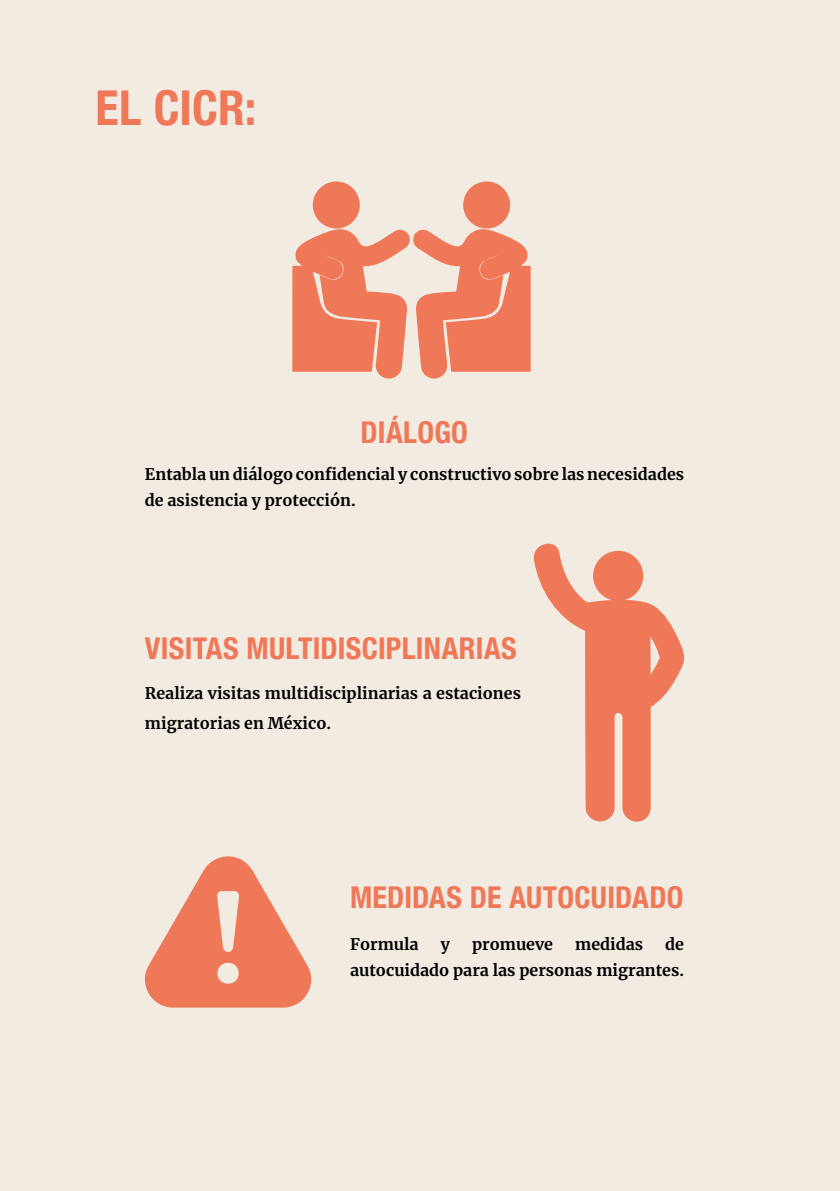
<style>
.page{position:relative;width:840px;height:1191px;background:#fff}
.page>*{position:absolute;margin:0;border:0;box-sizing:border-box;transform-origin:0 0}
.t1{font:700 condensed 48px "Helvetica Neue LT Com";letter-spacing:.005em;color:#ef7858}
.t2{font:700 condensed 30px "Helvetica Neue LT Com";letter-spacing:.005em;color:#ef7858}
.t3{font:700 16px/26px "Merriweather";color:#000}
</style>
<div class="page">
<div style="left:0;top:0;width:839px;height:1191px;background:#f2ebe2"></div>
<div style="left:313px;top:182px;width:45px;height:45px;background:#ef7858;border-radius:50%"></div>
<div style="left:312px;top:181px;width:47px;height:47px;border:2px solid #ef7858;border-radius:50%"></div>
<svg style="left:292px;top:227px;width:239px;height:152px"></svg>
<div style="left:464px;top:182px;width:45px;height:45px;background:#ef7858;border-radius:50%"></div>
<div style="left:463px;top:181px;width:47px;height:47px;border:2px solid #ef7858;border-radius:50%"></div>
<svg style="left:533px;top:543px;width:151px;height:279px"></svg>
<svg style="left:145px;top:856px;width:167px;height:152px"></svg>
<h1 class="t1" style="left:96px;top:79px;width:162px">EL CICR:</h1>
<h2 class="t2" style="left:360px;top:414px;width:109px">DIÁLOGO</h2>
<p class="t3" style="left:145px;top:460px;width:540px">Entabla un diálogo confidencial y constructivo sobre las necesidades de asistencia y protección.</p>
<h2 class="t2" style="left:145px;top:630px;width:373px">VISITAS MULTIDISCIPLINARIAS</h2>
<p class="t3" style="left:145px;top:678px;width:377px;line-height:30px">Realiza visitas multidisciplinarias a estaciones migratorias en México.</p>
<h2 class="t2" style="left:350px;top:879px;width:334px">MEDIDAS DE AUTOCUIDADO</h2>
<p class="t3" style="left:350px;top:931px;width:335px;text-align:right">de<br>autocuidado para las personas migrantes.</p>
<p class="t3" style="left:350px;top:931px;width:70px">Formula</p>
<p class="t3" style="left:440px;top:931px;width:11px">y</p>
<p class="t3" style="left:472px;top:931px;width:82px">promueve</p>
<p class="t3" style="left:575px;top:931px;width:69px">medidas</p>
</div>
